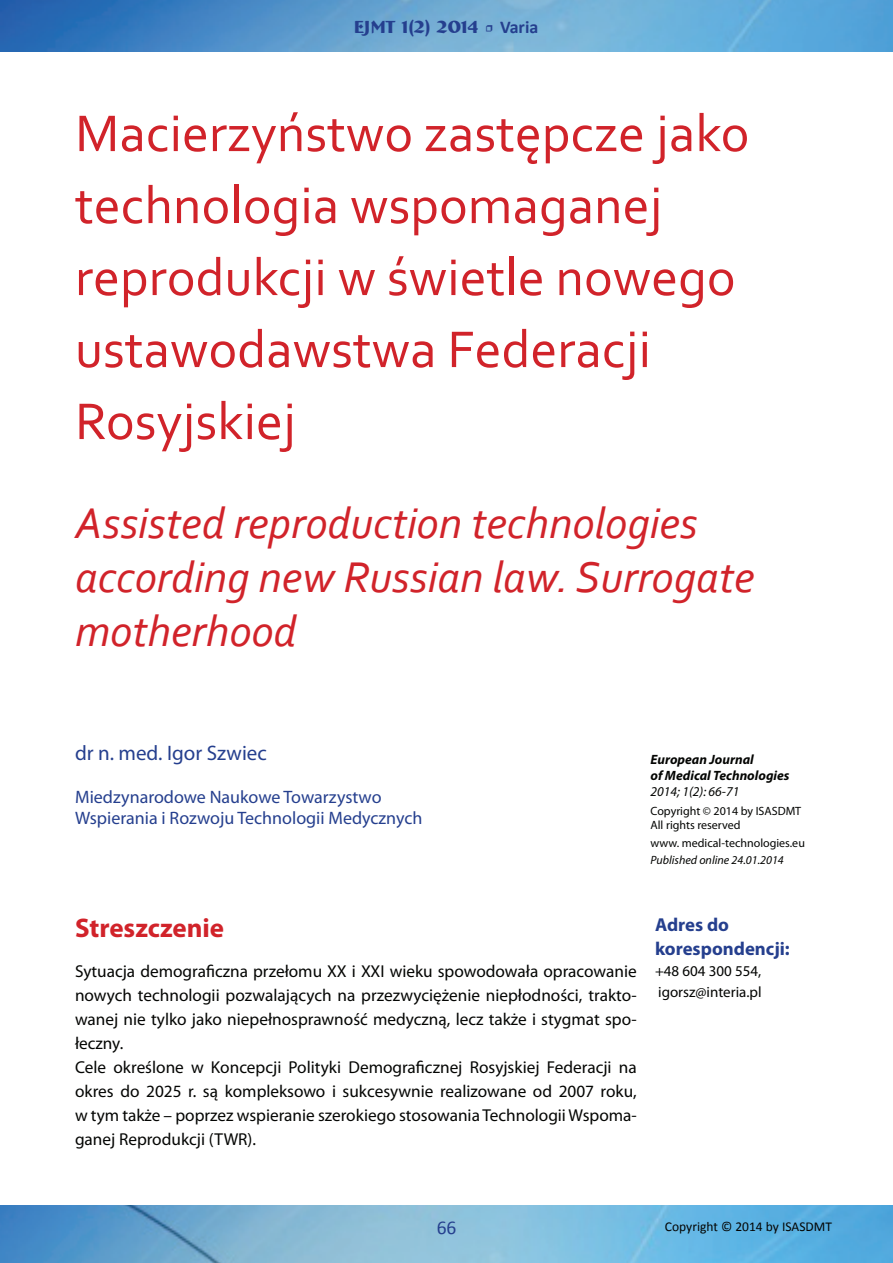
<style>
.page{position:relative;width:893px;height:1263px;background:#fff}
.page>*{position:absolute;margin:0;border:0;box-sizing:border-box;transform-origin:0 0}
.t1{font:54px/72px "Corbel";color:#d1232a}
.t2{font:italic 45px/54px "Corbel";color:#d1232a}
.t3{font:700 27px "Myriad Pro";color:#d1232a}
.t4{font:21px "Myriad Pro";color:#253f8e}
.t5{font:19.5px "Calibri";color:#253f8e}
.t6{font:700 18.75px/24px "Myriad Pro";color:#253f8e}
.t7{font:18px/21px "Myriad Pro";color:#253f8e}
.t8{font:700 18px "Bremen BT";color:#253f8e}
.t9{font:17.25px/24px "Myriad Pro";color:#040503}
.t10{font:15px/21px "Myriad Pro";color:#040503}
.t11{font:italic 700 13.5px/16.2px "Myriad Pro";color:#040503}
.t12{font:13.5px "Calibri";color:#040503}
.t13{font:italic 13.5px "Myriad Pro";color:#040503}
.t14{font:12px/14.4px "Myriad Pro";color:#040503}
.t15{font:italic 12px "Myriad Pro";color:#040503}
.s1{font-family:"Minion Pro";font-weight:400}
.s2{font-family:"Calibri"}
</style>
<div class="page">
<img style="left:0;top:0;width:893px;height:52px">
<img style="left:0;top:1205px;width:893px;height:58px">
<p class="t8" style="left:354px;top:16px;width:186px">EJMT 1(2) 2014 <span class="s1">•</span> <span class="s2">Varia</span></p>
<h1 class="t1" style="left:75px;top:96px;width:676px">Macierzyństwo zastępcze jako technologia wspomaganej reprodukcji w świetle nowego ustawodawstwa Federacji<br>Rosyjskiej</h1>
<h2 class="t2" style="left:75px;top:495px;width:681px">Assisted reproduction technologies according new Russian law. Surrogate motherhood</h2>
<p class="t4" style="left:75px;top:740px;width:193px">dr n. med. Igor Szwiec</p>
<p class="t7" style="left:75px;top:786px;width:349px">Miedzynarodowe Naukowe Towarzystwo<br>Wspierania i Rozwoju Technologii Medycznych</p>
<p class="t11" style="left:650px;top:751px;width:141px">European Journal<br>of Medical Technologies</p>
<p class="t13" style="left:650px;top:783px;width:90px">2014; 1(2): 66-71</p>
<p class="t14" style="left:650px;top:803px;width:152px">Copyright © 2014 by ISASDMT<br>All rights reserved</p>
<p class="t14" style="left:650px;top:835px;width:156px">www. medical-technologies.eu</p>
<p class="t15" style="left:650px;top:853px;width:135px">Published online 24.01.2014</p>
<h3 class="t3" style="left:75px;top:910px;width:151px">Streszczenie</h3>
<p class="t9" style="left:75px;top:959px;width:563px">Sytuacja demograficzna przełomu XX i XXI wieku spowodowała opracowanie nowych technologii pozwalających na przezwyciężenie niepłodności, trakto&shy;wanej nie tylko jako niepełnosprawność medyczną, lecz także i stygmat spo&shy;łeczny.<br>Cele określone w Koncepcji Polityki Demograficznej Rosyjskiej Federacji na okres do 2025 r. są kompleksowo i sukcesywnie realizowane od 2007 roku, w tym także – poprzez wspieranie szerokiego stosowania Technologii Wspoma&shy;ganej Reprodukcji (TWR).</p>
<p class="t6" style="left:655px;top:912px;width:136px">Adres do korespondencji:</p>
<p class="t10" style="left:655px;top:960px;width:108px">+48 604 300 554, igorsz@interia.pl</p>
<p class="t5" style="left:437px;top:1215px;width:21px">66</p>
<p class="t12" style="left:665px;top:1218px;width:169px">Copyright © 2014 by ISASDMT</p>
</div>
